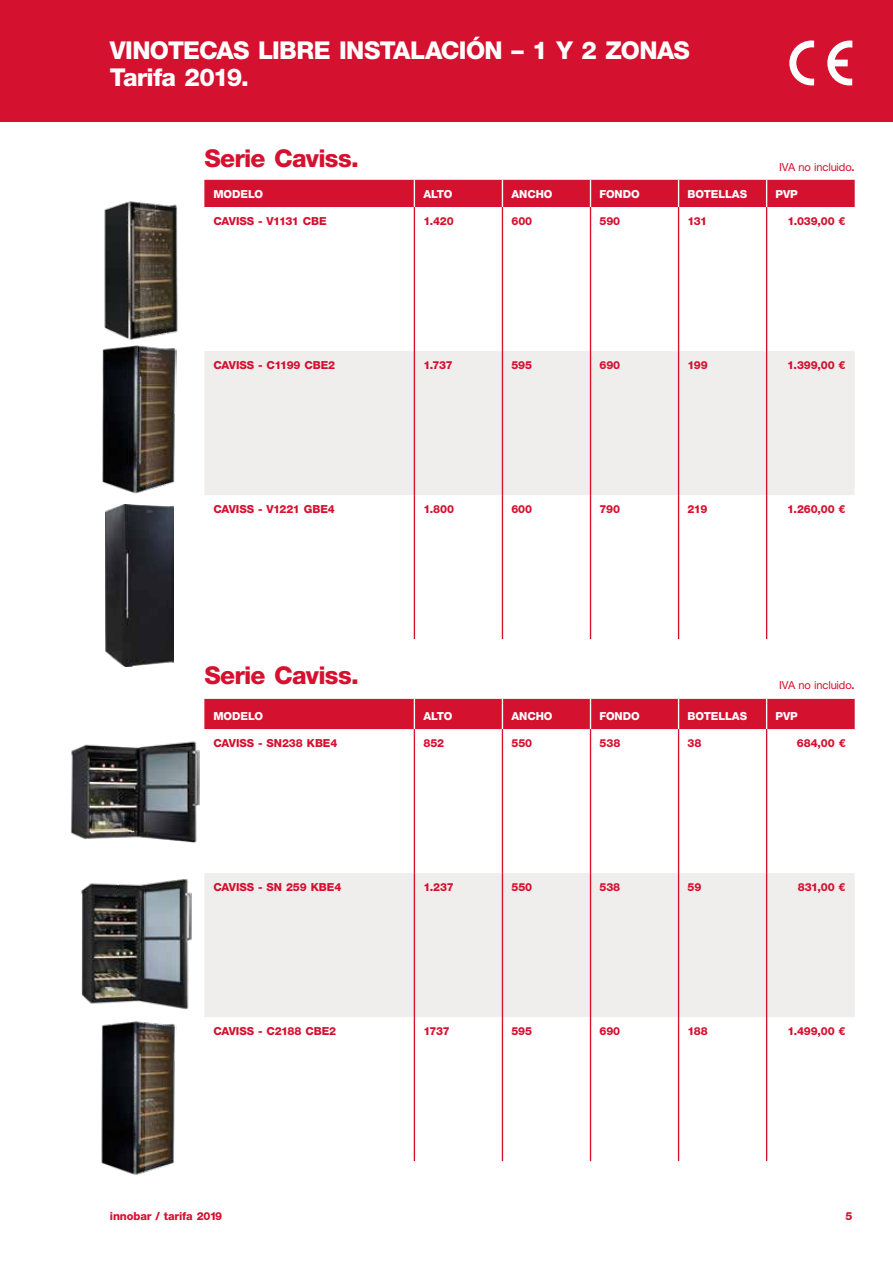
<style>
.page{position:relative;width:893px;height:1263px;background:#fff}
.page>*{position:absolute;margin:0;border:0;box-sizing:border-box;transform-origin:0 0}
.t1{font:800 24.6px/27px "Helvetica Neue LT Std";letter-spacing:-.03em;color:#fff}
.t2{font:800 24.6px "Helvetica Neue LT Std";letter-spacing:-.03em;color:#d51130}
.t3{font:800 11.1px "Helvetica Neue LT Std";letter-spacing:-.01em;color:#d51130}
.t4{font:800 11.1px "Helvetica Neue LT Std";letter-spacing:-.005em;color:#fff}
.t5{font:11.1px "Helvetica Neue LT Std";letter-spacing:-.015em;color:#d51130}
.s1{font-weight:700}
</style>
<div class="page">
<div style="left:0;top:0;width:893px;height:122px;background:#d51130"></div>
<svg style="left:827px;top:41px;width:25px;height:44px"></svg>
<svg style="left:789px;top:41px;width:25px;height:44px"></svg>
<div style="left:204px;top:351px;width:651px;height:144px;background:#efeeed"></div>
<div style="left:204px;top:180px;width:651px;height:27px;background:#d51130"></div>
<hr style="left:414px;top:207px;width:1px;height:144px;background:#d51130">
<hr style="left:502px;top:207px;width:1px;height:144px;background:#d51130">
<hr style="left:590px;top:207px;width:1px;height:144px;background:#d51130">
<hr style="left:678px;top:207px;width:1px;height:144px;background:#d51130">
<hr style="left:766px;top:207px;width:1px;height:144px;background:#d51130">
<hr style="left:414px;top:351px;width:1px;height:144px;background:#d51130">
<hr style="left:502px;top:351px;width:1px;height:144px;background:#d51130">
<hr style="left:590px;top:351px;width:1px;height:144px;background:#d51130">
<hr style="left:678px;top:351px;width:1px;height:144px;background:#d51130">
<hr style="left:766px;top:351px;width:1px;height:144px;background:#d51130">
<hr style="left:414px;top:495px;width:1px;height:144px;background:#d51130">
<hr style="left:502px;top:495px;width:1px;height:144px;background:#d51130">
<hr style="left:590px;top:495px;width:1px;height:144px;background:#d51130">
<hr style="left:678px;top:495px;width:1px;height:144px;background:#d51130">
<hr style="left:766px;top:495px;width:1px;height:144px;background:#d51130">
<div style="left:204px;top:699px;width:651px;height:30px;background:#d51130"></div>
<div style="left:204px;top:873px;width:651px;height:144px;background:#efeeed"></div>
<hr style="left:414px;top:699px;width:1px;height:30px;background:#fff">
<hr style="left:502px;top:699px;width:1px;height:30px;background:#fff">
<hr style="left:590px;top:699px;width:1px;height:30px;background:#fff">
<hr style="left:678px;top:699px;width:1px;height:30px;background:#fff">
<hr style="left:766px;top:699px;width:1px;height:30px;background:#fff">
<hr style="left:414px;top:729px;width:1px;height:144px;background:#d51130">
<hr style="left:502px;top:729px;width:1px;height:144px;background:#d51130">
<hr style="left:590px;top:729px;width:1px;height:144px;background:#d51130">
<hr style="left:678px;top:729px;width:1px;height:144px;background:#d51130">
<hr style="left:766px;top:729px;width:1px;height:144px;background:#d51130">
<hr style="left:414px;top:873px;width:1px;height:144px;background:#d51130">
<hr style="left:502px;top:873px;width:1px;height:144px;background:#d51130">
<hr style="left:590px;top:873px;width:1px;height:144px;background:#d51130">
<hr style="left:678px;top:873px;width:1px;height:144px;background:#d51130">
<hr style="left:766px;top:873px;width:1px;height:144px;background:#d51130">
<hr style="left:414px;top:1017px;width:1px;height:144px;background:#d51130">
<hr style="left:502px;top:1017px;width:1px;height:144px;background:#d51130">
<hr style="left:590px;top:1017px;width:1px;height:144px;background:#d51130">
<hr style="left:678px;top:1017px;width:1px;height:144px;background:#d51130">
<hr style="left:766px;top:1017px;width:1px;height:144px;background:#d51130">
<img style="left:104px;top:201px;width:74px;height:139px">
<img style="left:102px;top:345px;width:74px;height:149px">
<img style="left:70px;top:741px;width:130px;height:102px">
<img style="left:81px;top:879px;width:111px;height:131px">
<img style="left:101px;top:1021px;width:75px;height:154px">
<img style="left:105px;top:505px;width:68px;height:162px">
<h1 class="t1" style="left:110px;top:36px;width:582px">VINOTECAS LIBRE INSTALACIÓN – 1 Y 2 ZONAS<br>Tarifa 2019.</h1>
<h1 class="t2" style="left:204px;top:143px;width:156px">Serie Caviss.</h1>
<p class="t5" style="left:779px;top:160px;width:77px">IVA no incluido<span class="s1">.</span></p>
<p class="t4" style="left:213px;top:187px;width:51px">MODELO</p>
<p class="t4" style="left:423px;top:187px;width:31px">ALTO</p>
<p class="t4" style="left:511px;top:187px;width:43px">ANCHO</p>
<p class="t4" style="left:599px;top:187px;width:42px">FONDO</p>
<p class="t4" style="left:688px;top:187px;width:61px">BOTELLAS</p>
<p class="t4" style="left:776px;top:187px;width:24px">PVP</p>
<p class="t3" style="left:213px;top:214px;width:115px">CAVISS - V1131 CBE</p>
<p class="t3" style="left:423px;top:214px;width:32px">1.420</p>
<p class="t3" style="left:511px;top:214px;width:22px">600</p>
<p class="t3" style="left:599px;top:214px;width:22px">590</p>
<p class="t3" style="left:687px;top:214px;width:21px">131</p>
<p class="t3" style="left:787px;top:214px;width:60px">1.039,00 €</p>
<p class="t3" style="left:213px;top:358px;width:123px">CAVISS - C1199 CBE2</p>
<p class="t3" style="left:423px;top:358px;width:31px">1.737</p>
<p class="t3" style="left:511px;top:358px;width:22px">595</p>
<p class="t3" style="left:599px;top:358px;width:22px">690</p>
<p class="t3" style="left:687px;top:358px;width:22px">199</p>
<p class="t3" style="left:787px;top:358px;width:60px">1.399,00 €</p>
<p class="t3" style="left:213px;top:502px;width:123px">CAVISS - V1221 GBE4</p>
<p class="t3" style="left:423px;top:502px;width:32px">1.800</p>
<p class="t3" style="left:511px;top:502px;width:22px">600</p>
<p class="t3" style="left:599px;top:502px;width:22px">790</p>
<p class="t3" style="left:687px;top:502px;width:21px">219</p>
<p class="t3" style="left:787px;top:502px;width:60px">1.260,00 €</p>
<h1 class="t2" style="left:204px;top:661px;width:156px">Serie Caviss.</h1>
<p class="t5" style="left:779px;top:678px;width:77px">IVA no incluido<span class="s1">.</span></p>
<p class="t4" style="left:213px;top:709px;width:51px">MODELO</p>
<p class="t4" style="left:423px;top:709px;width:31px">ALTO</p>
<p class="t4" style="left:511px;top:709px;width:43px">ANCHO</p>
<p class="t4" style="left:599px;top:709px;width:42px">FONDO</p>
<p class="t4" style="left:688px;top:709px;width:61px">BOTELLAS</p>
<p class="t4" style="left:776px;top:709px;width:24px">PVP</p>
<p class="t3" style="left:213px;top:736px;width:126px">CAVISS - SN238 KBE4</p>
<p class="t3" style="left:423px;top:736px;width:22px">852</p>
<p class="t3" style="left:511px;top:736px;width:22px">550</p>
<p class="t3" style="left:599px;top:736px;width:22px">538</p>
<p class="t3" style="left:687px;top:736px;width:15px">38</p>
<p class="t3" style="left:797px;top:736px;width:50px">684,00 €</p>
<p class="t3" style="left:213px;top:880px;width:129px">CAVISS - SN 259 KBE4</p>
<p class="t3" style="left:423px;top:880px;width:32px">1.237</p>
<p class="t3" style="left:511px;top:880px;width:22px">550</p>
<p class="t3" style="left:599px;top:880px;width:22px">538</p>
<p class="t3" style="left:687px;top:880px;width:15px">59</p>
<p class="t3" style="left:798px;top:880px;width:49px">831,00 €</p>
<p class="t3" style="left:213px;top:1024px;width:124px">CAVISS - C2188 CBE2</p>
<p class="t3" style="left:423px;top:1024px;width:28px">1737</p>
<p class="t3" style="left:511px;top:1024px;width:22px">595</p>
<p class="t3" style="left:599px;top:1024px;width:22px">690</p>
<p class="t3" style="left:687px;top:1024px;width:22px">188</p>
<p class="t3" style="left:787px;top:1024px;width:60px">1.499,00 €</p>
<p class="t3" style="left:110px;top:1209px;width:114px">innobar / tarifa 2019</p>
<p class="t3" style="left:845px;top:1209px;width:8px">5</p>
</div>
